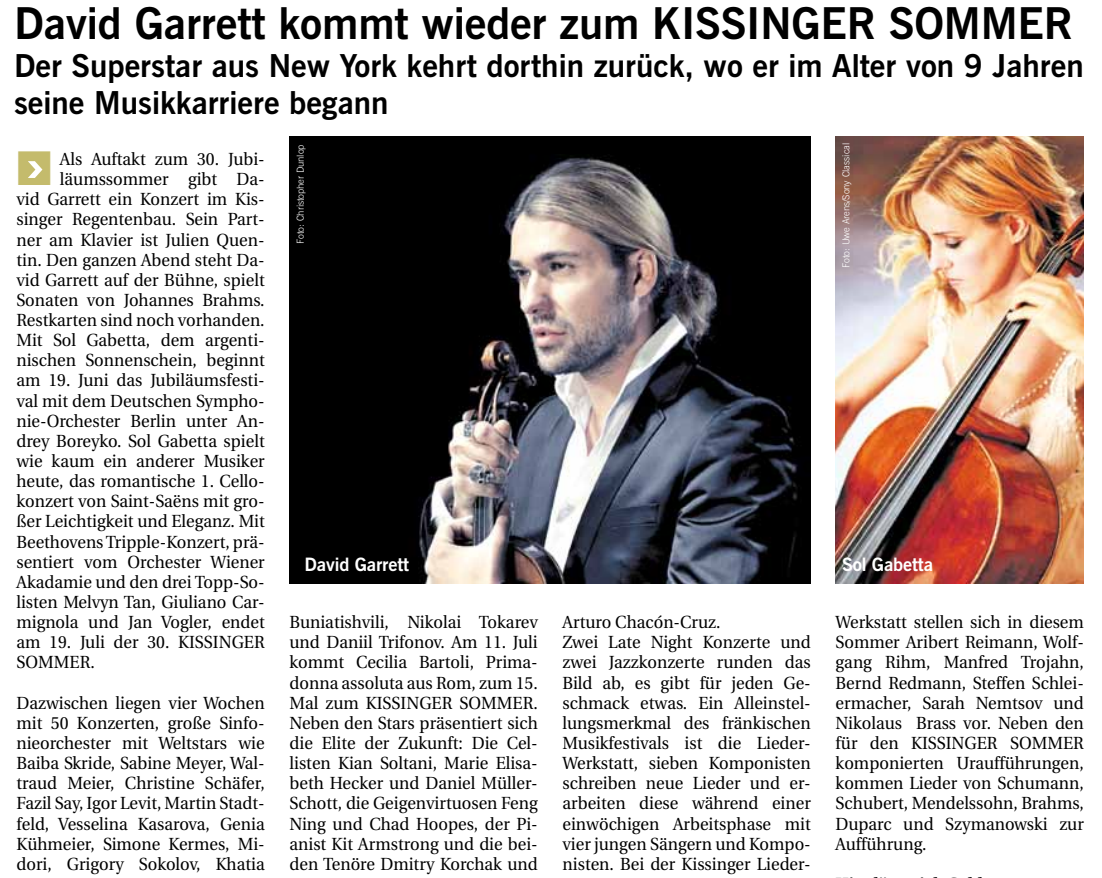
<style>
.page{position:relative;width:1102px;height:878px;background:#fff}
.page>*{position:absolute;margin:0;border:0;box-sizing:border-box;transform-origin:0 0}
.t1{font:700 52.68px "News Gothic BT";color:#fff;scale:1.2 1}
.t2{font:700 43.75px "News Gothic BT";letter-spacing:-.005em;color:#000}
.t3{font:700 31.5px/37.8px "News Gothic BT";color:#000}
.t4{font:700 18.38px "News Gothic BT";letter-spacing:-.01em;color:#fff}
.t5{font:17.5px/20.1px "Utopia";color:#000;scale:.95 1}
.t6{font:300 9.62px "News Gothic BT";letter-spacing:-.01em;color:#fff}
</style>
<div class="page">
<img style="left:835px;top:136px;width:248px;height:447px">
<img style="left:289px;top:136px;width:521px;height:447px">
<h2 class="t2" style="left:14px;top:-3px;width:1060px">David Garrett kommt wieder zum KISSINGER SOMMER</h2>
<h3 class="t3" style="left:14px;top:46px;width:1070px">Der Superstar aus New York kehrt dorthin zurück, wo er im Alter von 9 Jahren seine Musikkarriere begann</h3>
<p class="t5" style="left:60px;top:149px;width:217px">Als Auftakt zum 30. Jubi-</p>
<p class="t5" style="left:60px;top:169px;width:217px">läumssommer gibt Da-</p>
<p class="t5" style="left:16px;top:189px;width:263px">vid Garrett ein Konzert im Kis-</p>
<p class="t5" style="left:16px;top:210px;width:263px">singer Regentenbau. Sein Part-</p>
<p class="t5" style="left:16px;top:230px;width:263px">ner am Klavier ist Julien Quen-</p>
<p class="t5" style="left:16px;top:250px;width:263px">tin. Den ganzen Abend steht Da-</p>
<p class="t5" style="left:16px;top:270px;width:263px">vid Garrett auf der Bühne, spielt</p>
<p class="t5" style="left:16px;top:290px;width:263px">Sonaten von Johannes Brahms.</p>
<p class="t5" style="left:16px;top:310px;width:263px">Restkarten sind noch vorhanden.</p>
<p class="t5" style="left:16px;top:330px;width:260px">Mit Sol Gabetta, dem argenti-</p>
<p class="t5" style="left:16px;top:350px;width:263px">nischen Sonnenschein, beginnt</p>
<p class="t5" style="left:16px;top:371px;width:263px">am 19. Juni das Jubiläumsfesti-</p>
<p class="t5" style="left:16px;top:391px;width:263px">val mit dem Deutschen Sympho-</p>
<p class="t5" style="left:16px;top:411px;width:263px">nie-Orchester Berlin unter An-</p>
<p class="t5" style="left:16px;top:431px;width:263px">drey Boreyko. Sol Gabetta spielt</p>
<p class="t5" style="left:16px;top:451px;width:263px">wie kaum ein anderer Musiker</p>
<p class="t5" style="left:16px;top:471px;width:263px">heute, das romantische 1. Cello-</p>
<p class="t5" style="left:16px;top:491px;width:263px">konzert von Saint-Saëns mit gro-</p>
<p class="t5" style="left:16px;top:511px;width:263px">ßer Leichtigkeit und Eleganz. Mit</p>
<p class="t5" style="left:16px;top:532px;width:263px">Beethovens Tripple-Konzert, prä-</p>
<p class="t5" style="left:16px;top:552px;width:263px">sentiert vom Orchester Wiener</p>
<p class="t5" style="left:16px;top:572px;width:263px">Akadamie und den drei Topp-So-</p>
<p class="t5" style="left:16px;top:592px;width:263px">listen Melvyn Tan, Giuliano Car-</p>
<p class="t5" style="left:16px;top:612px;width:263px">mignola und Jan Vogler, endet</p>
<p class="t5" style="left:16px;top:632px;width:263px">am 19. Juli der 30. KISSINGER</p>
<p class="t5" style="left:16px;top:652px;width:84px">SOMMER.</p>
<p class="t5" style="left:16px;top:693px;width:263px">Dazwischen liegen vier Wochen mit 50 Konzerten, große Sinfo&shy;nieorchester mit Weltstars wie<br>Baiba Skride, Sabine Meyer, Wal&shy;traud Meier, Christine Schäfer,<br>Fazil Say, Igor Levit, Martin Stadt&shy;feld, Vesselina Kasarova, Genia<br>Kühmeier, Simone Kermes, Mi&shy;dori, Grigory Sokolov, Khatia</p>
<h1 class="t1" style="left:24px;top:132px;width:19px">›</h1>
<p class="t6" style="left:294px;top:243px;width:100px;rotate:-90deg">Foto: Christopher Dunlop</p>
<p class="t6" style="left:840px;top:268px;width:126px;rotate:-90deg">Foto: Uwe Arens/Sony Classical</p>
<p class="t4" style="left:304px;top:553px;width:106px">David Garrett</p>
<p class="t4" style="left:841px;top:553px;width:92px">Sol Gabetta</p>
<p class="t5" style="left:289px;top:612px;width:263px;text-align:justify">Buniatishvili, Nikolai Tokarev und Daniil Trifonov. Am 11. Juli kommt Cecilia Bartoli, Prima&shy;donna assoluta aus Rom, zum 15.<br>Mal zum KISSINGER SOMMER.<br>Neben den Stars präsentiert sich die Elite der Zukunft: Die Cel&shy;listen Kian Soltani, Marie Elisa&shy;beth Hecker und Daniel Müller-Schott, die Geigenvirtuosen Feng Ning und Chad Hoopes, der Pi&shy;anist Kit Armstrong und die bei&shy;den Tenöre Dmitry Korchak und</p>
<p class="t5" style="left:562px;top:612px;width:263px">Arturo Chacón-Cruz.<br>Zwei Late Night Konzerte und zwei Jazzkonzerte runden das<br>Bild ab, es gibt für jeden Ge&shy;schmack etwas. Ein Alleinstel&shy;lungsmerkmal des fränkischen<br>Musikfestivals ist die Lieder-<br>Werkstatt, sieben Komponisten schreiben neue Lieder und er&shy;arbeiten diese während einer einwöchigen Arbeitsphase mit vier jungen Sängern und Kompo&shy;nisten. Bei der Kissinger Lieder-</p>
<p class="t5" style="left:835px;top:612px;width:263px;text-align:justify">Werkstatt stellen sich in diesem Sommer Aribert Reimann, Wolf&shy;gang Rihm, Manfred Trojahn, Bernd Redmann, Steffen Schlei&shy;ermacher, Sarah Nemtsov und Nikolaus Brass vor. Neben den für den KISSINGER SOMMER komponierten Uraufführungen, kommen Lieder von Schumann, Schubert, Mendelssohn, Brahms, Duparc und Szymanowski zur Aufführung.</p>
</div>
